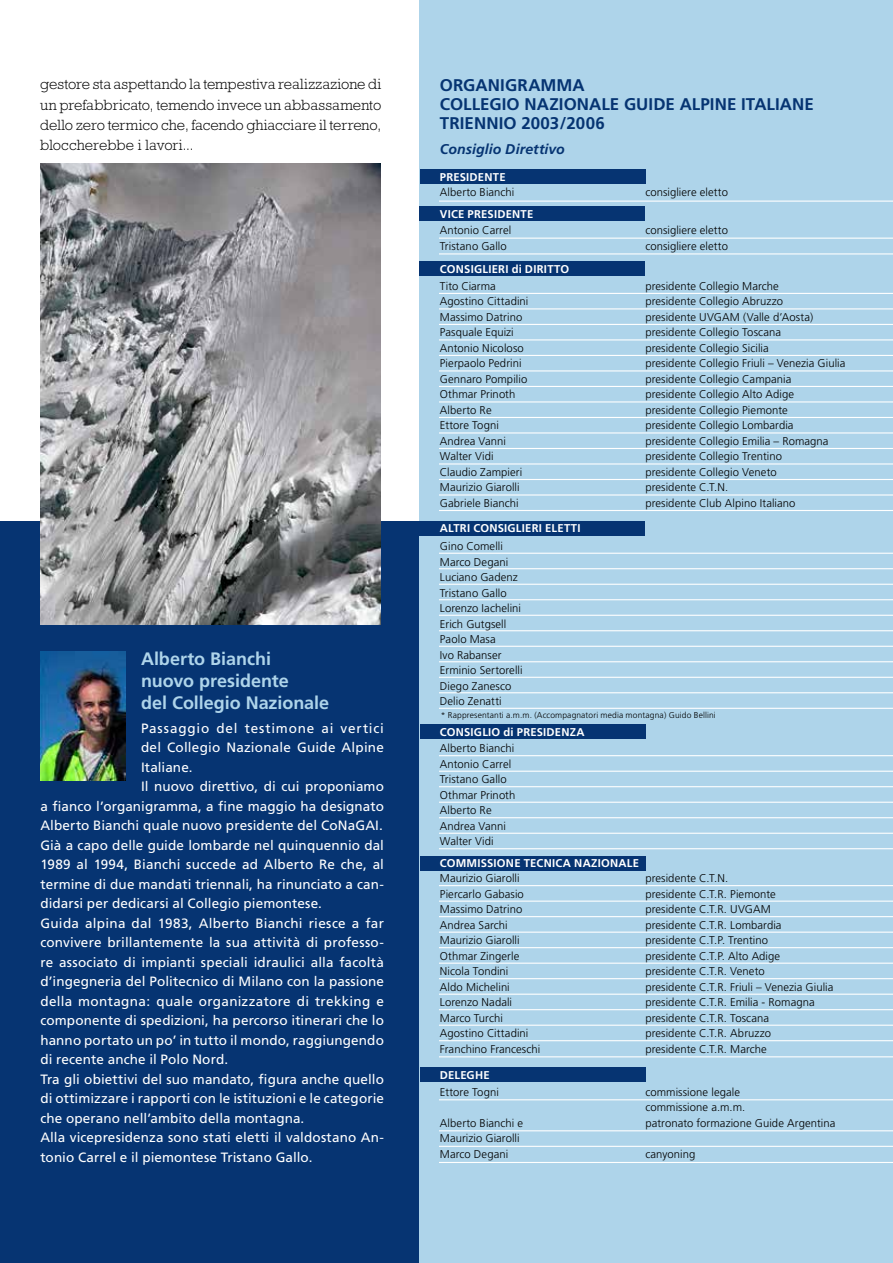
<style>
.page{position:relative;width:893px;height:1263px;background:#fff}
.page>*{position:absolute;margin:0;border:0;box-sizing:border-box;transform-origin:0 0}
.t1{font:700 18px/21.8px "Frutiger";color:#aed4ea}
.t2{font:700 16.95px/19px "Frutiger";letter-spacing:.005em;color:#063472}
.t3{font:300 15px/20.2px "Rockwell";color:#000;text-align:justify}
.t4{font:italic 700 14.1px "Frutiger";letter-spacing:.005em;color:#063472}
.t5{font:13.5px "Frutiger";letter-spacing:.01em;color:#fff}
.t6{font:13.5px "Frutiger";letter-spacing:.06em;color:#fff}
.t7{font:300 11.25px/15.5px "Frutiger";letter-spacing:.005em;color:#000}
.t8{font:700 11.25px "Frutiger";letter-spacing:.02em;color:#fff}
.t9{font:300 8.4px "Frutiger";letter-spacing:.015em;color:#000}
</style>
<div class="page">
<div style="left:0;top:521px;width:429px;height:742px;background:#063472"></div>
<div style="left:420px;top:0;width:473px;height:1263px;background:#aed4ea"></div>
<hr style="left:439px;top:201px;width:454px;height:1px;background:#fff">
<hr style="left:439px;top:238px;width:454px;height:1px;background:#fff">
<hr style="left:439px;top:254px;width:454px;height:1px;background:#fff">
<hr style="left:439px;top:293px;width:454px;height:1px;background:#fff">
<hr style="left:439px;top:309px;width:454px;height:1px;background:#fff">
<hr style="left:439px;top:324px;width:454px;height:1px;background:#fff">
<hr style="left:439px;top:340px;width:454px;height:1px;background:#fff">
<hr style="left:439px;top:355px;width:454px;height:1px;background:#fff">
<hr style="left:439px;top:371px;width:454px;height:1px;background:#fff">
<hr style="left:439px;top:386px;width:454px;height:1px;background:#fff">
<hr style="left:439px;top:402px;width:454px;height:1px;background:#fff">
<hr style="left:439px;top:417px;width:454px;height:1px;background:#fff">
<hr style="left:439px;top:433px;width:454px;height:1px;background:#fff">
<hr style="left:439px;top:448px;width:454px;height:1px;background:#fff">
<hr style="left:439px;top:464px;width:454px;height:1px;background:#fff">
<hr style="left:439px;top:479px;width:454px;height:1px;background:#fff">
<hr style="left:439px;top:495px;width:454px;height:1px;background:#fff">
<hr style="left:439px;top:510px;width:454px;height:1px;background:#fff">
<hr style="left:439px;top:553px;width:454px;height:1px;background:#fff">
<hr style="left:439px;top:568px;width:454px;height:1px;background:#fff">
<hr style="left:439px;top:584px;width:454px;height:1px;background:#fff">
<hr style="left:439px;top:599px;width:454px;height:1px;background:#fff">
<hr style="left:439px;top:615px;width:454px;height:1px;background:#fff">
<hr style="left:439px;top:630px;width:454px;height:1px;background:#fff">
<hr style="left:439px;top:646px;width:454px;height:1px;background:#fff">
<hr style="left:439px;top:661px;width:454px;height:1px;background:#fff">
<hr style="left:439px;top:677px;width:454px;height:1px;background:#fff">
<hr style="left:439px;top:692px;width:454px;height:1px;background:#fff">
<hr style="left:439px;top:708px;width:454px;height:1px;background:#fff">
<hr style="left:439px;top:755px;width:454px;height:1px;background:#fff">
<hr style="left:439px;top:771px;width:454px;height:1px;background:#fff">
<hr style="left:439px;top:786px;width:454px;height:1px;background:#fff">
<hr style="left:439px;top:802px;width:454px;height:1px;background:#fff">
<hr style="left:439px;top:817px;width:454px;height:1px;background:#fff">
<hr style="left:439px;top:833px;width:454px;height:1px;background:#fff">
<hr style="left:439px;top:848px;width:454px;height:1px;background:#fff">
<hr style="left:439px;top:885px;width:454px;height:1px;background:#fff">
<hr style="left:439px;top:901px;width:454px;height:1px;background:#fff">
<hr style="left:439px;top:916px;width:454px;height:1px;background:#fff">
<hr style="left:439px;top:932px;width:454px;height:1px;background:#fff">
<hr style="left:439px;top:947px;width:454px;height:1px;background:#fff">
<hr style="left:439px;top:963px;width:454px;height:1px;background:#fff">
<hr style="left:439px;top:978px;width:454px;height:1px;background:#fff">
<hr style="left:439px;top:994px;width:454px;height:1px;background:#fff">
<hr style="left:439px;top:1009px;width:454px;height:1px;background:#fff">
<hr style="left:439px;top:1025px;width:454px;height:1px;background:#fff">
<hr style="left:439px;top:1040px;width:454px;height:1px;background:#fff">
<hr style="left:439px;top:1056px;width:454px;height:1px;background:#fff">
<hr style="left:439px;top:1099px;width:454px;height:1px;background:#fff">
<hr style="left:439px;top:1130px;width:454px;height:1px;background:#fff">
<hr style="left:439px;top:1146px;width:454px;height:1px;background:#fff">
<hr style="left:439px;top:1162px;width:454px;height:1px;background:#fff">
<div style="left:420px;top:169px;width:226px;height:15px;background:#063472"></div>
<div style="left:420px;top:206px;width:225px;height:15px;background:#063472"></div>
<div style="left:420px;top:261px;width:225px;height:15px;background:#063472"></div>
<div style="left:420px;top:521px;width:225px;height:14px;background:#063472"></div>
<div style="left:420px;top:725px;width:225px;height:14px;background:#063472"></div>
<div style="left:420px;top:856px;width:225px;height:14px;background:#063472"></div>
<div style="left:420px;top:1067px;width:225px;height:15px;background:#063472"></div>
<img style="left:40px;top:163px;width:341px;height:462px">
<img style="left:40px;top:651px;width:85px;height:130px">
<h3 class="t3" style="left:40px;top:74px;width:343px">gestore sta aspettando la tempestiva realizzazione di un prefabbricato, temendo invece un abbassamento dello zero termico che, facendo ghiacciare il terreno, bloccherebbe i lavori...</h3>
<h1 class="t1" style="left:141px;top:648px;width:190px">Alberto Bianchi<br>nuovo presidente<br>del Collegio Nazionale</h1>
<p class="t6" style="left:141px;top:720px;width:244px">Passaggio del testimone ai vertici</p>
<p class="t5" style="left:141px;top:740px;width:244px">del Collegio Nazionale Guide Alpine</p>
<p class="t5" style="left:141px;top:759px;width:53px">Italiane.</p>
<p class="t5" style="left:141px;top:779px;width:244px">Il nuovo direttivo, di cui proponiamo</p>
<p class="t5" style="left:40px;top:798px;width:345px">a fianco l’organigramma, a fine maggio ha designato</p>
<p class="t5" style="left:40px;top:818px;width:344px">Alberto Bianchi quale nuovo presidente del CoNaGAI.</p>
<p class="t5" style="left:40px;top:837px;width:345px">Già a capo delle guide lombarde nel quinquennio dal</p>
<p class="t5" style="left:40px;top:857px;width:345px">1989 al 1994, Bianchi succede ad Alberto Re che, al</p>
<p class="t5" style="left:40px;top:876px;width:345px">termine di due mandati triennali, ha rinunciato a can-</p>
<p class="t5" style="left:40px;top:895px;width:283px">didarsi per dedicarsi al Collegio piemontese.</p>
<p class="t5" style="left:40px;top:915px;width:345px">Guida alpina dal 1983, Alberto Bianchi riesce a far</p>
<p class="t5" style="left:40px;top:934px;width:345px">convivere brillantemente la sua attività di professo-</p>
<p class="t5" style="left:40px;top:954px;width:345px">re associato di impianti speciali idraulici alla facoltà</p>
<p class="t5" style="left:40px;top:973px;width:345px">d’ingegneria del Politecnico di Milano con la passione</p>
<p class="t5" style="left:40px;top:993px;width:345px">della montagna: quale organizzatore di trekking e</p>
<p class="t5" style="left:40px;top:1012px;width:345px">componente di spedizioni, ha percorso itinerari che lo</p>
<p class="t5" style="left:40px;top:1032px;width:345px">hanno portato un po’ in tutto il mondo, raggiungendo</p>
<p class="t5" style="left:40px;top:1051px;width:189px">di recente anche il Polo Nord.</p>
<p class="t5" style="left:40px;top:1071px;width:345px">Tra gli obiettivi del suo mandato, figura anche quello</p>
<p class="t5" style="left:40px;top:1090px;width:345px">di ottimizzare i rapporti con le istituzioni e le categorie</p>
<p class="t5" style="left:40px;top:1110px;width:265px">che operano nell’ambito della montagna.</p>
<p class="t5" style="left:40px;top:1129px;width:345px">Alla vicepresidenza sono stati eletti il valdostano An-</p>
<p class="t5" style="left:40px;top:1149px;width:274px">tonio Carrel e il piemontese Tristano Gallo.</p>
<h2 class="t2" style="left:440px;top:75px;width:376px">ORGANIGRAMMA<br>COLLEGIO NAZIONALE GUIDE ALPINE ITALIANE<br>TRIENNIO 2003/2006</h2>
<p class="t4" style="left:440px;top:141px;width:126px">Consiglio Direttivo</p>
<p class="t8" style="left:440px;top:170px;width:67px">PRESIDENTE</p>
<p class="t7" style="left:440px;top:185px;width:76px">Alberto Bianchi</p>
<p class="t7" style="left:645px;top:185px;width:84px">consigliere eletto</p>
<p class="t7" style="left:440px;top:223px;width:73px">Antonio Carrel<br>Tristano Gallo</p>
<p class="t8" style="left:440px;top:207px;width:95px">VICE PRESIDENTE</p>
<p class="t7" style="left:645px;top:223px;width:84px">consigliere eletto consigliere eletto</p>
<p class="t8" style="left:440px;top:262px;width:131px">CONSIGLIERI di DIRITTO</p>
<p class="t7" style="left:440px;top:278px;width:90px">Tito Ciarma<br>Agostino Cittadini<br>Massimo Datrino<br>Pasquale Equizi<br>Antonio Nicoloso<br>Pierpaolo Pedrini<br>Gennaro Pompilio<br>Othmar Prinoth<br>Alberto Re<br>Ettore Togni<br>Andrea Vanni<br>Walter Vidi<br>Claudio Zampieri<br>Maurizio Giarolli<br>Gabriele Bianchi</p>
<p class="t7" style="left:645px;top:278px;width:201px">presidente Collegio Marche<br>presidente Collegio Abruzzo<br>presidente UVGAM (Valle d’Aosta) presidente Collegio Toscana<br>presidente Collegio Sicilia<br>presidente Collegio Friuli – Venezia Giulia presidente Collegio Campania<br>presidente Collegio Alto Adige presidente Collegio Piemonte<br>presidente Collegio Lombardia presidente Collegio Emilia – Romagna presidente Collegio Trentino<br>presidente Collegio Veneto<br>presidente C.T.N.<br>presidente Club Alpino Italiano</p>
<p class="t7" style="left:440px;top:538px;width:84px">Gino Comelli<br>Marco Degani<br>Luciano Gadenz<br>Tristano Gallo<br>Lorenzo Iachelini<br>Erich Gutgsell<br>Paolo Masa<br>Ivo Rabanser<br>Erminio Sertorelli<br>Diego Zanesco<br>Delio Zenatti</p>
<p class="t8" style="left:440px;top:522px;width:142px">ALTRI CONSIGLIERI ELETTI</p>
<p class="t9" style="left:441px;top:710px;width:276px">* Rappresentanti a.m.m. (Accompagnatori media montagna) Guido Bellini</p>
<p class="t8" style="left:440px;top:725px;width:146px">CONSIGLIO di PRESIDENZA</p>
<p class="t7" style="left:440px;top:741px;width:77px">Alberto Bianchi<br>Antonio Carrel<br>Tristano Gallo<br>Othmar Prinoth<br>Alberto Re<br>Andrea Vanni<br>Walter Vidi</p>
<p class="t8" style="left:440px;top:857px;width:201px">COMMISSIONE TECNICA NAZIONALE</p>
<p class="t7" style="left:440px;top:870px;width:102px">Maurizio Giarolli<br>Piercarlo Gabasio<br>Massimo Datrino<br>Andrea Sarchi<br>Maurizio Giarolli<br>Othmar Zingerle<br>Nicola Tondini<br>Aldo Michelini<br>Lorenzo Nadali<br>Marco Turchi<br>Agostino Cittadini<br>Franchino Franceschi</p>
<p class="t7" style="left:645px;top:870px;width:189px">presidente C.T.N.<br>presidente C.T.R. Piemonte<br>presidente C.T.R. UVGAM<br>presidente C.T.R. Lombardia presidente C.T.P. Trentino<br>presidente C.T.P. Alto Adige presidente C.T.R. Veneto<br>presidente C.T.R. Friuli – Venezia Giulia presidente C.T.R. Emilia - Romagna presidente C.T.R. Toscana<br>presidente C.T.R. Abruzzo<br>presidente C.T.R. Marche</p>
<p class="t8" style="left:440px;top:1068px;width:51px">DELEGHE</p>
<p class="t7" style="left:440px;top:1084px;width:60px">Ettore Togni</p>
<p class="t7" style="left:440px;top:1115px;width:85px">Alberto Bianchi e<br>Maurizio Giarolli<br>Marco Degani</p>
<p class="t7" style="left:645px;top:1084px;width:192px">commissione legale<br>commissione a.m.m.<br>patronato formazione Guide Argentina</p>
<p class="t7" style="left:645px;top:1146px;width:51px">canyoning</p>
</div>
